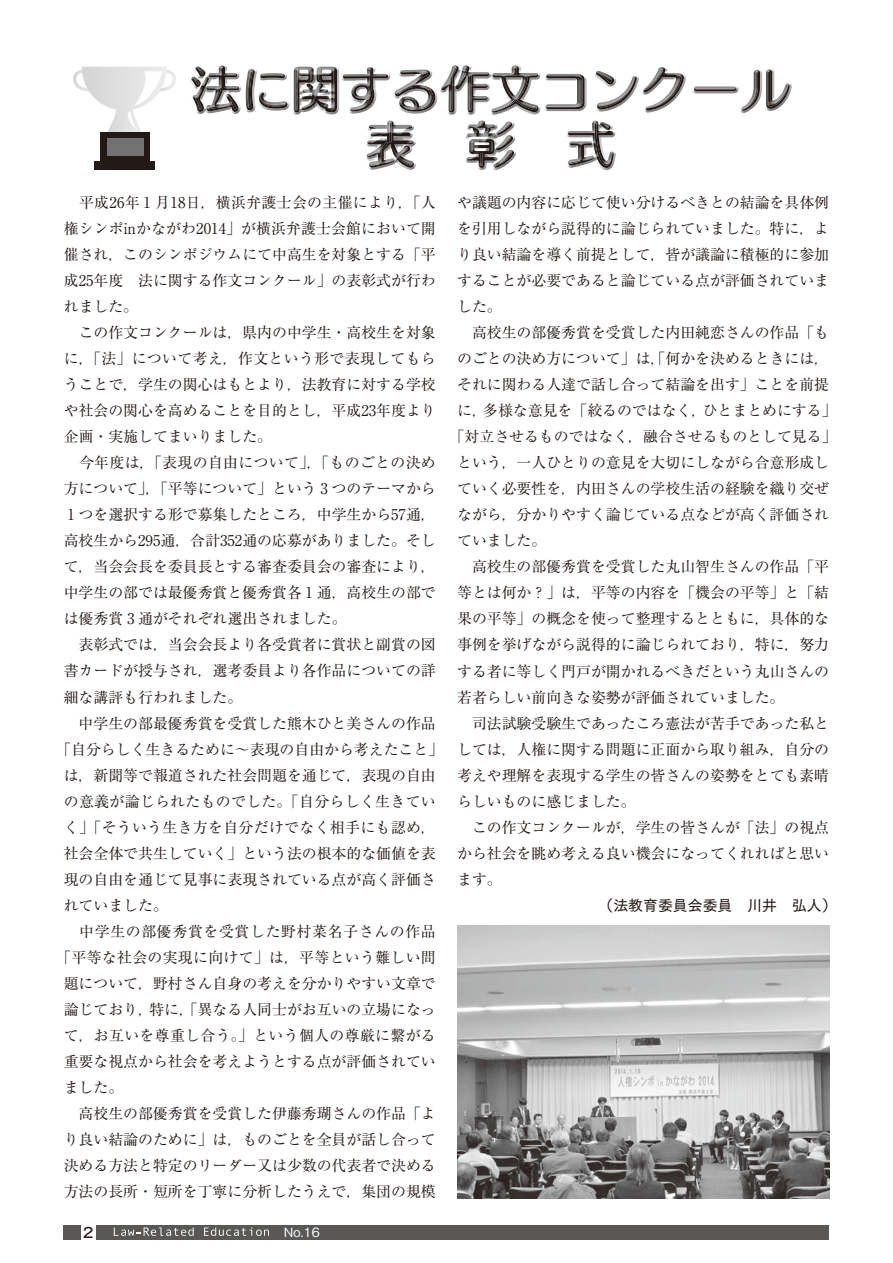
<style>
.page{position:relative;width:893px;height:1263px;background:#fff}
.page>*{position:absolute;margin:0;border:0;box-sizing:border-box;transform-origin:0 0}
.t1{font:14.85px "Ryumin Pro Regular 90 pv RKSJ H";color:#231916}
.t2{font:14.85px "Ryumin Pro Regular 90 pv RKSJ H";letter-spacing:.025em;color:#231916}
.t3{font:14.85px "Ryumin Pro Regular 90 pv RKSJ H";letter-spacing:.02em;color:#231916}
.t4{font:14.85px "Ryumin Pro Regular 90 pv RKSJ H";letter-spacing:.045em;color:#231916}
.t5{font:14.85px "Tsuku Go Pro D 90 pv RKSJ H";color:#231916}
.t6{font:14.85px "Futo Go B101 Pro Bold 90 pv RKSJ H";color:#231916}
.t7{font:12.75px "Gothic BBB Pro Medium 90 pv RKSJ H";color:#fff}
</style>
<div class="page">
<div style="left:64px;top:1225px;width:765px;height:14px;background:#595857"></div>
<svg style="left:204px;top:1227px;width:65px;height:9px"></svg>
<svg style="left:114px;top:1227px;width:80px;height:9px"></svg>
<div style="left:81px;top:1221px;width:15px;height:22px;background:#fff"></div>
<img style="left:457px;top:925px;width:372px;height:273px">
<img style="left:440px;top:73px;width:101px;height:42px">
<img style="left:293px;top:66px;width:46px;height:49px">
<img style="left:190px;top:71px;width:51px;height:43px">
<img style="left:394px;top:91px;width:43px;height:23px">
<img style="left:341px;top:75px;width:49px;height:39px">
<img style="left:740px;top:69px;width:22px;height:44px">
<img style="left:642px;top:75px;width:44px;height:38px">
<img style="left:245px;top:70px;width:12px;height:42px">
<img style="left:596px;top:77px;width:43px;height:35px">
<img style="left:544px;top:73px;width:43px;height:38px">
<img style="left:765px;top:84px;width:27px;height:27px">
<img style="left:266px;top:102px;width:24px;height:9px">
<img style="left:692px;top:87px;width:46px;height:6px">
<img style="left:259px;top:74px;width:28px;height:6px">
<img style="left:492px;top:65px;width:46px;height:48px">
<img style="left:459px;top:65px;width:30px;height:48px">
<img style="left:441px;top:65px;width:18px;height:48px">
<img style="left:294px;top:67px;width:20px;height:46px">
<svg style="left:300px;top:69px;width:1px;height:38px"></svg>
<img style="left:301px;top:67px;width:36px;height:45px">
<img style="left:206px;top:65px;width:33px;height:47px">
<img style="left:193px;top:77px;width:16px;height:35px">
<img style="left:395px;top:69px;width:40px;height:43px">
<img style="left:343px;top:67px;width:45px;height:44px">
<img style="left:741px;top:70px;width:19px;height:41px">
<img style="left:643px;top:67px;width:41px;height:43px">
<img style="left:246px;top:69px;width:9px;height:41px">
<img style="left:597px;top:76px;width:40px;height:33px">
<img style="left:546px;top:74px;width:39px;height:35px">
<img style="left:766px;top:69px;width:24px;height:40px">
<img style="left:259px;top:92px;width:28px;height:17px">
<img style="left:694px;top:86px;width:42px;height:5px">
<img style="left:596px;top:71px;width:18px;height:13px">
<img style="left:260px;top:73px;width:25px;height:5px">
<svg style="left:191px;top:66px;width:14px;height:21px"></svg>
<img style="left:566px;top:120px;width:50px;height:50px">
<img style="left:465px;top:120px;width:51px;height:50px">
<img style="left:467px;top:121px;width:47px;height:29px">
<img style="left:366px;top:120px;width:50px;height:50px">
<img style="left:568px;top:121px;width:46px;height:47px">
<img style="left:467px;top:139px;width:29px;height:29px">
<img style="left:493px;top:150px;width:21px;height:18px">
<img style="left:367px;top:121px;width:47px;height:47px">
<img style="left:568px;top:141px;width:26px;height:25px">
<img style="left:496px;top:121px;width:17px;height:29px">
<img style="left:467px;top:121px;width:29px;height:16px">
<svg style="left:500px;top:124px;width:11px;height:24px"></svg>
<svg style="left:599px;top:120px;width:12px;height:10px"></svg>
<div style="left:100px;top:132px;width:49px;height:37px;background:#231916"></div>
<div style="left:95px;top:162px;width:60px;height:8px;background:#231916"></div>
<svg style="left:73px;top:67px;width:103px;height:66px"></svg>
<div style="left:107px;top:139px;width:36px;height:17px;background:#727272"></div>
<p class="t2" style="left:64px;top:196px;width:374px">　平成26年 1 月18日，横浜弁護士会の主催により，「人</p>
<p class="t1" style="left:64px;top:223px;width:374px">権シンポinかながわ2014」が横浜弁護士会館において開</p>
<p class="t1" style="left:64px;top:249px;width:374px">催され，このシンポジウムにて中高生を対象とする「平</p>
<p class="t1" style="left:64px;top:275px;width:374px">成25年度　法に関する作文コンクール」の表彰式が行わ</p>
<p class="t1" style="left:64px;top:301px;width:76px">れました。</p>
<p class="t1" style="left:64px;top:327px;width:374px">　この作文コンクールは，県内の中学生・高校生を対象</p>
<p class="t2" style="left:64px;top:353px;width:374px">に，「法」について考え，作文という形で表現してもら</p>
<p class="t1" style="left:64px;top:379px;width:374px">うことで，学生の関心はもとより，法教育に対する学校</p>
<p class="t1" style="left:64px;top:405px;width:374px">や社会の関心を高めることを目的とし，平成23年度より</p>
<p class="t1" style="left:64px;top:431px;width:210px">企画・実施してまいりました。</p>
<p class="t2" style="left:64px;top:457px;width:374px">　今年度は，「表現の自由について」，「ものごとの決め</p>
<p class="t1" style="left:64px;top:483px;width:374px">方について」，「平等について」という 3 つのテーマから</p>
<p class="t1" style="left:67px;top:509px;width:370px">1 つを選択する形で募集したところ，中学生から57通，</p>
<p class="t1" style="left:64px;top:535px;width:374px">高校生から295通，合計352通の応募がありました。そし</p>
<p class="t1" style="left:64px;top:561px;width:374px">て，当会会長を委員長とする審査委員会の審査により，</p>
<p class="t1" style="left:64px;top:587px;width:374px">中学生の部では最優秀賞と優秀賞各 1 通，高校生の部で</p>
<p class="t1" style="left:64px;top:613px;width:284px">は優秀賞 3 通がそれぞれ選出されました。</p>
<p class="t1" style="left:64px;top:639px;width:374px">　表彰式では，当会会長より各受賞者に賞状と副賞の図</p>
<p class="t1" style="left:64px;top:665px;width:374px">書カードが授与され，選考委員より各作品についての詳</p>
<p class="t1" style="left:64px;top:691px;width:180px">細な講評も行われました。</p>
<p class="t1" style="left:64px;top:717px;width:374px">　中学生の部最優秀賞を受賞した熊木ひと美さんの作品</p>
<p class="t1" style="left:56px;top:743px;width:388px">「自分らしく生きるために～表現の自由から考えたこと」</p>
<p class="t1" style="left:64px;top:769px;width:374px">は，新聞等で報道された社会問題を通じて，表現の自由</p>
<p class="t2" style="left:64px;top:795px;width:374px">の意義が論じられたものでした。「自分らしく生きてい</p>
<p class="t2" style="left:64px;top:822px;width:374px">く」「そういう生き方を自分だけでなく相手にも認め，</p>
<p class="t1" style="left:64px;top:848px;width:374px">社会全体で共生していく」という法の根本的な価値を表</p>
<p class="t1" style="left:64px;top:874px;width:374px">現の自由を通じて見事に表現されている点が高く評価さ</p>
<p class="t1" style="left:64px;top:900px;width:106px">れていました。</p>
<p class="t4" style="left:64px;top:926px;width:374px">　中学生の部優秀賞を受賞した野村菜名子さんの作品</p>
<p class="t3" style="left:56px;top:952px;width:381px">「平等な社会の実現に向けて」は，平等という難しい問</p>
<p class="t1" style="left:64px;top:978px;width:374px">題について，野村さん自身の考えを分かりやすい文章で</p>
<p class="t1" style="left:64px;top:1004px;width:374px">論じており，特に，「異なる人同士がお互いの立場になっ</p>
<p class="t2" style="left:64px;top:1030px;width:374px">て，お互いを尊重し合う。」という個人の尊厳に繋がる</p>
<p class="t1" style="left:64px;top:1056px;width:374px">重要な視点から社会を考えようとする点が評価されてい</p>
<p class="t1" style="left:64px;top:1082px;width:61px">ました。</p>
<p class="t1" style="left:64px;top:1108px;width:374px">　高校生の部優秀賞を受賞した伊藤秀瑚さんの作品「よ</p>
<p class="t1" style="left:64px;top:1134px;width:374px">り良い結論のために」は，ものごとを全員が話し合って</p>
<p class="t1" style="left:64px;top:1160px;width:374px">決める方法と特定のリーダー又は少数の代表者で決める</p>
<p class="t1" style="left:64px;top:1186px;width:374px">方法の長所・短所を丁寧に分析したうえで，集団の規模</p>
<p class="t6" style="left:81px;top:1226px;width:16px">２</p>
<p class="t7" style="left:284px;top:1227px;width:38px">No.16</p>
<p class="t1" style="left:457px;top:196px;width:374px">や議題の内容に応じて使い分けるべきとの結論を具体例</p>
<p class="t1" style="left:457px;top:223px;width:374px">を引用しながら説得的に論じられていました。特に，よ</p>
<p class="t1" style="left:457px;top:249px;width:374px">り良い結論を導く前提として，皆が議論に積極的に参加</p>
<p class="t1" style="left:457px;top:275px;width:374px">することが必要であると論じている点が評価されていま</p>
<p class="t1" style="left:457px;top:301px;width:46px">した。</p>
<p class="t1" style="left:457px;top:327px;width:374px">　高校生の部優秀賞を受賞した内田純恋さんの作品「も</p>
<p class="t1" style="left:457px;top:353px;width:374px">のごとの決め方について」は，「何かを決めるときには，</p>
<p class="t1" style="left:457px;top:379px;width:374px">それに関わる人達で話し合って結論を出す」ことを前提</p>
<p class="t1" style="left:457px;top:405px;width:381px">に，多様な意見を「絞るのではなく，ひとまとめにする」</p>
<p class="t1" style="left:450px;top:431px;width:388px">「対立させるものではなく，融合させるものとして見る」</p>
<p class="t1" style="left:457px;top:457px;width:374px">という，一人ひとりの意見を大切にしながら合意形成し</p>
<p class="t1" style="left:457px;top:483px;width:374px">ていく必要性を，内田さんの学校生活の経験を織り交ぜ</p>
<p class="t1" style="left:457px;top:509px;width:374px">ながら，分かりやすく論じている点などが高く評価され</p>
<p class="t1" style="left:457px;top:535px;width:91px">ていました。</p>
<p class="t1" style="left:457px;top:561px;width:374px">　高校生の部優秀賞を受賞した丸山智生さんの作品「平</p>
<p class="t1" style="left:457px;top:587px;width:374px">等とは何か？」は，平等の内容を「機会の平等」と「結</p>
<p class="t1" style="left:457px;top:613px;width:374px">果の平等」の概念を使って整理するとともに，具体的な</p>
<p class="t1" style="left:457px;top:639px;width:374px">事例を挙げながら説得的に論じられており，特に，努力</p>
<p class="t1" style="left:457px;top:665px;width:374px">する者に等しく門戸が開かれるべきだという丸山さんの</p>
<p class="t1" style="left:457px;top:691px;width:329px">若者らしい前向きな姿勢が評価されていました。</p>
<p class="t1" style="left:457px;top:717px;width:374px">　司法試験受験生であったころ憲法が苦手であった私と</p>
<p class="t1" style="left:457px;top:743px;width:374px">しては，人権に関する問題に正面から取り組み，自分の</p>
<p class="t1" style="left:457px;top:769px;width:374px">考えや理解を表現する学生の皆さんの姿勢をとても素晴</p>
<p class="t1" style="left:457px;top:795px;width:180px">らしいものに感じました。</p>
<p class="t1" style="left:457px;top:822px;width:374px">　この作文コンクールが，学生の皆さんが「法」の視点</p>
<p class="t1" style="left:457px;top:848px;width:374px">から社会を眺め考える良い機会になってくれればと思い</p>
<p class="t1" style="left:457px;top:874px;width:46px">ます。</p>
<p class="t5" style="left:598px;top:900px;width:240px">（法教育委員会委員　川井　弘人）</p>
</div>
